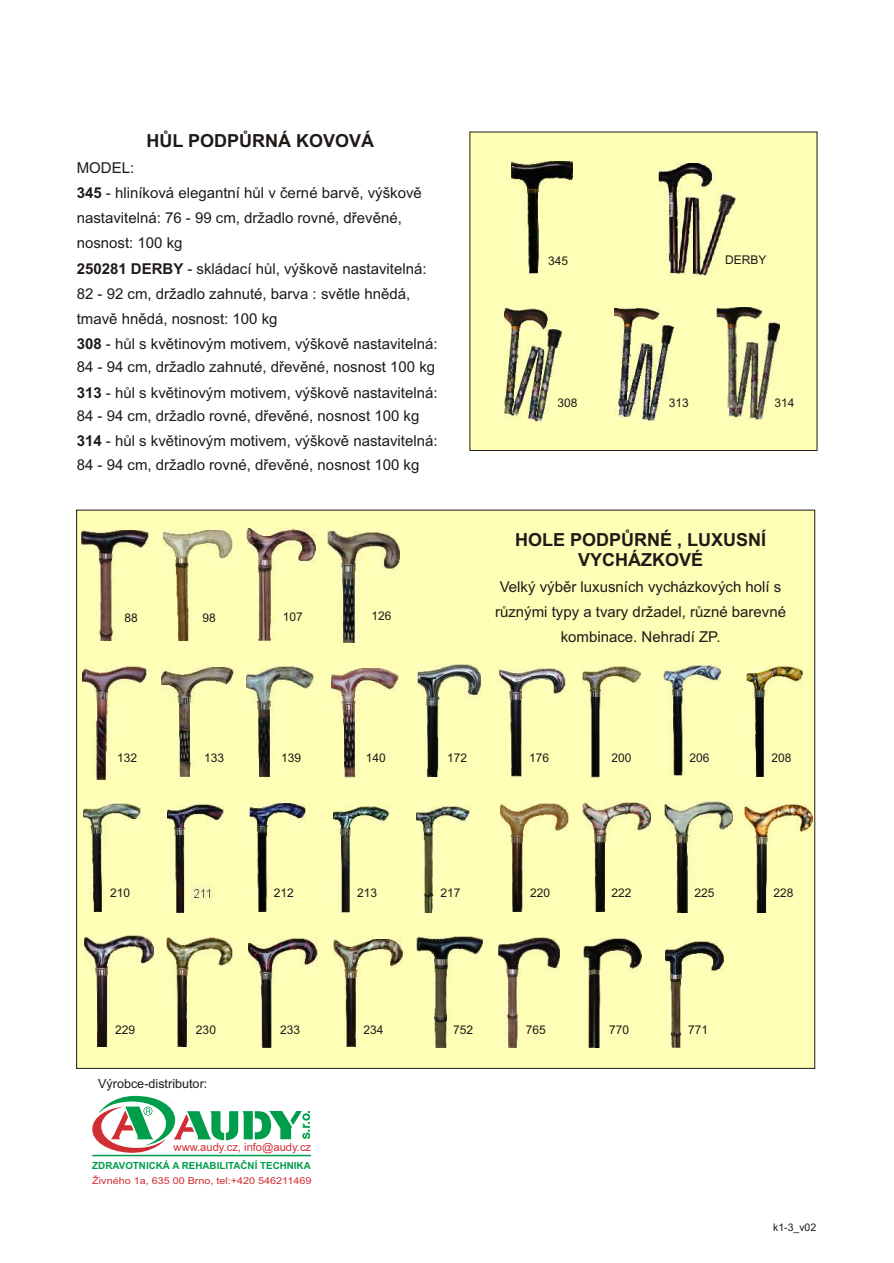
<style>
.page{position:relative;width:894px;height:1263px;background:#fff}
.page>*{position:absolute;margin:0;border:0;box-sizing:border-box;transform-origin:0 0}
.t1{font:700 18px/20.1px "Arial";color:#1f1a17;text-align:center}
.t2{font:15px/25.2px "Arial";color:#1f1a17}
.t3{font:12.6px "Arial";color:#1f1a17}
.t4{font:12px "Arial";color:#1f1a17}
.t5{font:11.1px "Arial";color:#d12e33}
.t6{font:10.5px "Arial";color:#1f1a17}
.t7{font:700 9.75px "Arial";color:#009e4a}
.t8{font:9.6px "Arial";color:#d12e33;scale:1.13 1}
.s1{font-weight:700}
</style>
<div class="page">
<svg style="left:92px;top:1096px;width:218px;height:57px"></svg>
<hr style="left:92px;top:1155px;width:219px;height:1px;background:#009e4a">
<div style="left:78px;top:512px;width:735px;height:555px;background:#fffeb7"></div>
<div style="left:472px;top:134px;width:343px;height:315px;background:#fffeb7"></div>
<img style="left:512px;top:162px;width:61px;height:111px">
<img style="left:659px;top:163px;width:76px;height:112px">
<img style="left:716px;top:307px;width:63px;height:112px">
<img style="left:504px;top:309px;width:58px;height:112px">
<img style="left:614px;top:309px;width:59px;height:111px">
<img style="left:82px;top:530px;width:67px;height:110px">
<img style="left:163px;top:530px;width:70px;height:110px">
<img style="left:247px;top:529px;width:68px;height:111px">
<img style="left:328px;top:532px;width:71px;height:111px">
<img style="left:83px;top:667px;width:64px;height:113px">
<img style="left:161px;top:667px;width:72px;height:110px">
<img style="left:246px;top:667px;width:67px;height:110px">
<img style="left:332px;top:668px;width:67px;height:109px">
<img style="left:418px;top:665px;width:62px;height:112px">
<img style="left:500px;top:669px;width:66px;height:107px">
<img style="left:583px;top:667px;width:57px;height:110px">
<img style="left:663px;top:665px;width:58px;height:110px">
<img style="left:746px;top:667px;width:57px;height:109px">
<img style="left:84px;top:804px;width:56px;height:107px">
<img style="left:250px;top:803px;width:55px;height:108px">
<img style="left:333px;top:806px;width:55px;height:107px">
<img style="left:416px;top:806px;width:53px;height:106px">
<img style="left:500px;top:804px;width:69px;height:108px">
<img style="left:582px;top:803px;width:68px;height:108px">
<img style="left:665px;top:802px;width:68px;height:110px">
<img style="left:744px;top:804px;width:69px;height:109px">
<img style="left:84px;top:936px;width:69px;height:111px">
<img style="left:166px;top:937px;width:66px;height:109px">
<img style="left:249px;top:938px;width:68px;height:109px">
<img style="left:333px;top:939px;width:70px;height:107px">
<img style="left:417px;top:937px;width:66px;height:110px">
<img style="left:498px;top:937px;width:62px;height:110px">
<img style="left:584px;top:939px;width:58px;height:108px">
<img style="left:665px;top:941px;width:58px;height:106px">
<img style="left:167px;top:804px;width:57px;height:108px">
<p class="t1" style="left:147px;top:132px;width:229px">HÙL PODPÙRNÁ KOVOVÁ</p>
<p class="t2" style="left:77px;top:156px;width:362px">MODEL:<br><span class="s1">345</span> - hliníková elegantní hùl v èerné barvì, výškovì nastavitelná: 76 - 99 cm, držadlo rovné, døevìné, nosnost: 100 kg<br><span class="s1">250281 DERBY</span> - skládací hùl, výškovì nastavitelná:<br>82 - 92 cm, držadlo zahnuté, barva : svìtle hnìdá, tmavì hnìdá, nosnost: 100 kg<br><span class="s1">308</span> - hùl s kvìtinovým motivem, výškovì nastavitelná:</p>
<p class="t2" style="left:77px;top:356px;width:362px">84 - 94 cm, držadlo zahnuté, døevìné, nosnost 100 kg<br><span class="s1">313</span> - hùl s kvìtinovým motivem, výškovì nastavitelná:</p>
<p class="t2" style="left:77px;top:405px;width:362px">84 - 94 cm, držadlo rovné, døevìné, nosnost 100 kg<br><span class="s1">314</span> - hùl s kvìtinovým motivem, výškovì nastavitelná:</p>
<p class="t2" style="left:77px;top:453px;width:344px">84 - 94 cm, držadlo rovné, døevìné, nosnost 100 kg</p>
<p class="t4" style="left:125px;top:613px;width:15px">88</p>
<p class="t4" style="left:202px;top:613px;width:15px">98</p>
<p class="t4" style="left:283px;top:612px;width:22px">107</p>
<p class="t4" style="left:372px;top:611px;width:22px">126</p>
<p class="t4" style="left:548px;top:256px;width:22px">345</p>
<p class="t4" style="left:725px;top:255px;width:43px">DERBY</p>
<p class="t4" style="left:558px;top:398px;width:22px">308</p>
<p class="t4" style="left:669px;top:398px;width:22px">313</p>
<p class="t4" style="left:774px;top:398px;width:22px">314</p>
<p class="t1" style="left:515px;top:531px;width:253px">HOLE PODPÙRNÉ , LUXUSNÍ<br>VYCHÁZKOVÉ</p>
<p class="t2" style="left:495px;top:576px;width:292px;text-align:center">Velký výbìr luxusních vycházkových holí s rùznými typy a tvary držadel, rùzné barevné kombinace. Nehradí ZP.</p>
<p class="t4" style="left:117px;top:753px;width:22px">132</p>
<p class="t4" style="left:204px;top:753px;width:22px">133</p>
<p class="t4" style="left:281px;top:753px;width:22px">139</p>
<p class="t4" style="left:366px;top:753px;width:22px">140</p>
<p class="t4" style="left:447px;top:753px;width:22px">172</p>
<p class="t4" style="left:529px;top:753px;width:22px">176</p>
<p class="t4" style="left:612px;top:753px;width:22px">200</p>
<p class="t4" style="left:690px;top:753px;width:22px">206</p>
<p class="t4" style="left:771px;top:753px;width:22px">208</p>
<p class="t4" style="left:110px;top:889px;width:22px">210</p>
<p class="t4" style="left:274px;top:889px;width:22px">212</p>
<p class="t4" style="left:357px;top:889px;width:22px">213</p>
<p class="t4" style="left:440px;top:889px;width:22px">217</p>
<p class="t4" style="left:530px;top:889px;width:22px">220</p>
<p class="t4" style="left:611px;top:889px;width:22px">222</p>
<p class="t4" style="left:694px;top:889px;width:22px">225</p>
<p class="t4" style="left:774px;top:889px;width:22px">228</p>
<p class="t4" style="left:115px;top:1026px;width:22px">229</p>
<p class="t4" style="left:196px;top:1026px;width:22px">230</p>
<p class="t4" style="left:280px;top:1026px;width:22px">233</p>
<p class="t4" style="left:363px;top:1026px;width:22px">234</p>
<p class="t4" style="left:453px;top:1026px;width:22px">752</p>
<p class="t4" style="left:526px;top:1026px;width:22px">765</p>
<p class="t4" style="left:609px;top:1026px;width:22px">770</p>
<p class="t4" style="left:688px;top:1026px;width:22px">771</p>
<p class="t3" style="left:98px;top:1079px;width:111px">Výrobce-distributor:</p>
<p class="t5" style="left:174px;top:1143px;width:139px">www.audy.cz, info@audy.cz</p>
<p class="t8" style="left:92px;top:1177px;width:195px">Živného 1a, 635 00 Brno, tel:+420 546211469</p>
<p class="t7" style="left:92px;top:1162px;width:220px">ZDRAVOTNICKÁ A REHABILITAÈNÍ TECHNIKA</p>
<p class="t6" style="left:773px;top:1223px;width:45px">k1-3_v02</p>
</div>
